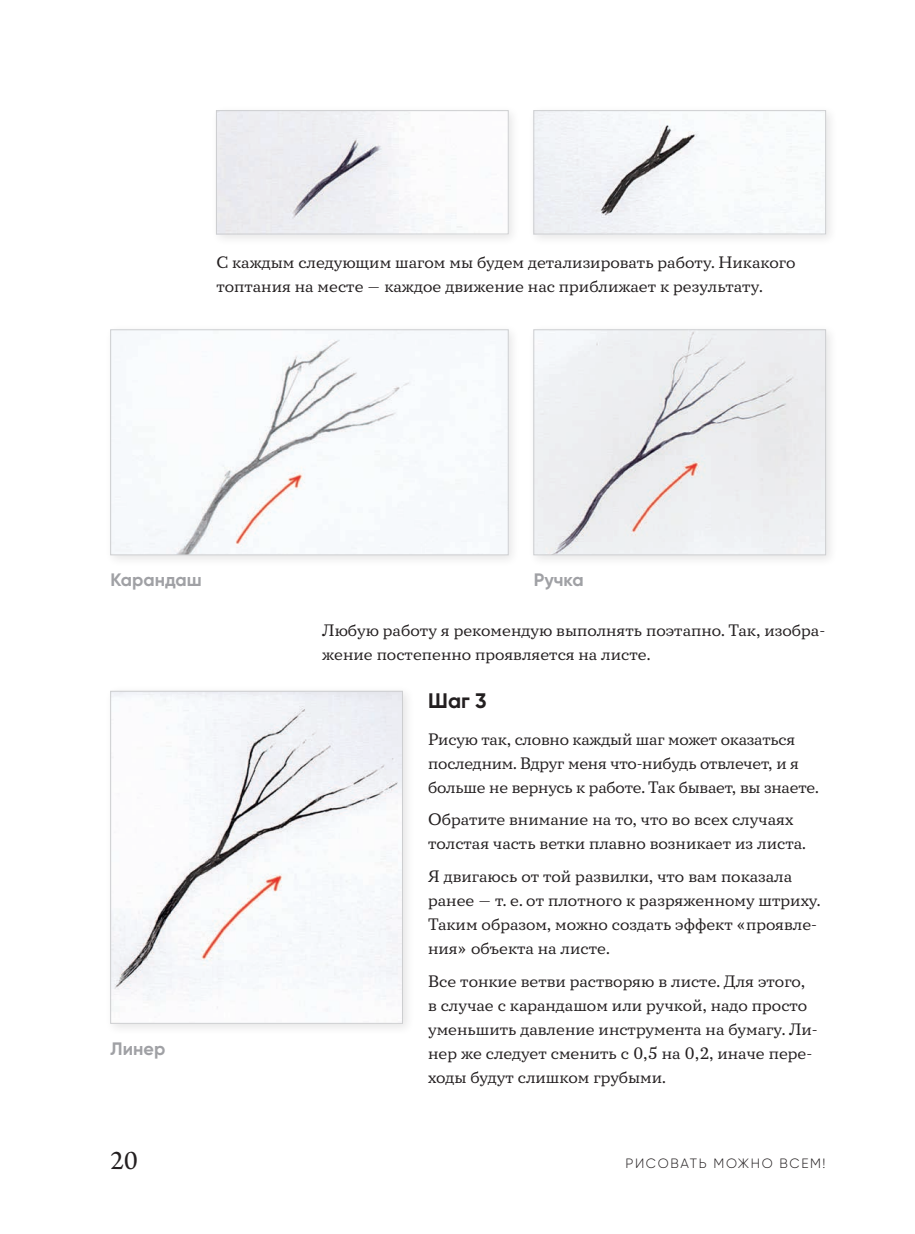
<style>
.page{position:relative;width:915px;height:1234px;background:#fff}
.page>*{position:absolute;margin:0;border:0;box-sizing:border-box;transform-origin:0 0}
.t1{font:28.5px "Arno Pro";color:#231f20}
.t2{font:700 21px "Gilroy";color:#231f20}
.t3{font:700 18px "Gilroy";color:#a0a1a5}
.t4{font:16.5px/24px "Circe Slab C";color:#231f20}
.t5{font:300 13.5px "Gilroy";letter-spacing:.12em;color:#231f20}
</style>
<div class="page">
<div style="left:210px;top:104px;width:310px;height:142px;background:#231f20;opacity:.11"></div>
<img style="left:218px;top:112px;width:288px;height:120px">
<div style="left:216px;top:110px;width:292px;height:124px;border:1px solid #cdced0"></div>
<div style="left:527px;top:104px;width:310px;height:142px;background:#231f20;opacity:.11"></div>
<img style="left:535px;top:112px;width:288px;height:120px">
<div style="left:533px;top:110px;width:292px;height:124px;border:1px solid #cdced0"></div>
<div style="left:104px;top:323px;width:416px;height:244px;background:#231f20;opacity:.11"></div>
<img style="left:112px;top:331px;width:394px;height:222px">
<div style="left:110px;top:329px;width:398px;height:226px;border:1px solid #cdced0"></div>
<div style="left:527px;top:323px;width:310px;height:244px;background:#231f20;opacity:.11"></div>
<img style="left:535px;top:331px;width:288px;height:222px">
<div style="left:533px;top:329px;width:292px;height:226px;border:1px solid #cdced0"></div>
<div style="left:104px;top:685px;width:310px;height:350px;background:#231f20;opacity:.11"></div>
<img style="left:112px;top:693px;width:288px;height:328px">
<div style="left:110px;top:691px;width:292px;height:332px;border:1px solid #cdced0"></div>
<p class="t4" style="left:216px;top:251px;width:580px">С каждым следующим шагом мы будем детализировать работу. Никакого топтания на месте — каждое движение нас приближает к результату.</p>
<p class="t3" style="left:111px;top:570px;width:93px">Карандаш</p>
<p class="t3" style="left:533px;top:570px;width:51px">Ручка</p>
<p class="t3" style="left:111px;top:1038px;width:56px">Линер</p>
<p class="t4" style="left:322px;top:619px;width:504px">Любую работу я рекомендую выполнять поэтапно. Так, изобра&shy;жение постепенно проявляется на листе.</p>
<p class="t2" style="left:428px;top:689px;width:60px">Шаг 3</p>
<p class="t4" style="left:428px;top:728px;width:392px">Рисую так, словно каждый шаг может оказаться последним. Вдруг меня что-нибудь отвлечет, и я больше не вернусь к работе. Так бывает, вы знаете.</p>
<p class="t4" style="left:428px;top:808px;width:379px">Обратите внимание на то, что во всех случаях толстая часть ветки плавно возникает из листа.</p>
<p class="t4" style="left:428px;top:865px;width:394px">Я двигаюсь от той развилки, что вам показала ранее — т. е. от плотного к разряженному штриху.<br>Таким образом, можно создать эффект «проявле&shy;ния» объекта на листе.</p>
<p class="t4" style="left:428px;top:969px;width:391px">Все тонкие ветви растворяю в листе. Для этого, в случае с карандашом или ручкой, надо просто уменьшить давление инструмента на бумагу. Ли&shy;нер же следует сменить с 0,5 на 0,2, иначе пере&shy;ходы будут слишком грубыми.</p>
<h1 class="t1" style="left:111px;top:1142px;width:29px">20</h1>
<p class="t5" style="left:625px;top:1157px;width:201px">РИСОВАТЬ МОЖНО ВСЕМ!</p>
</div>
